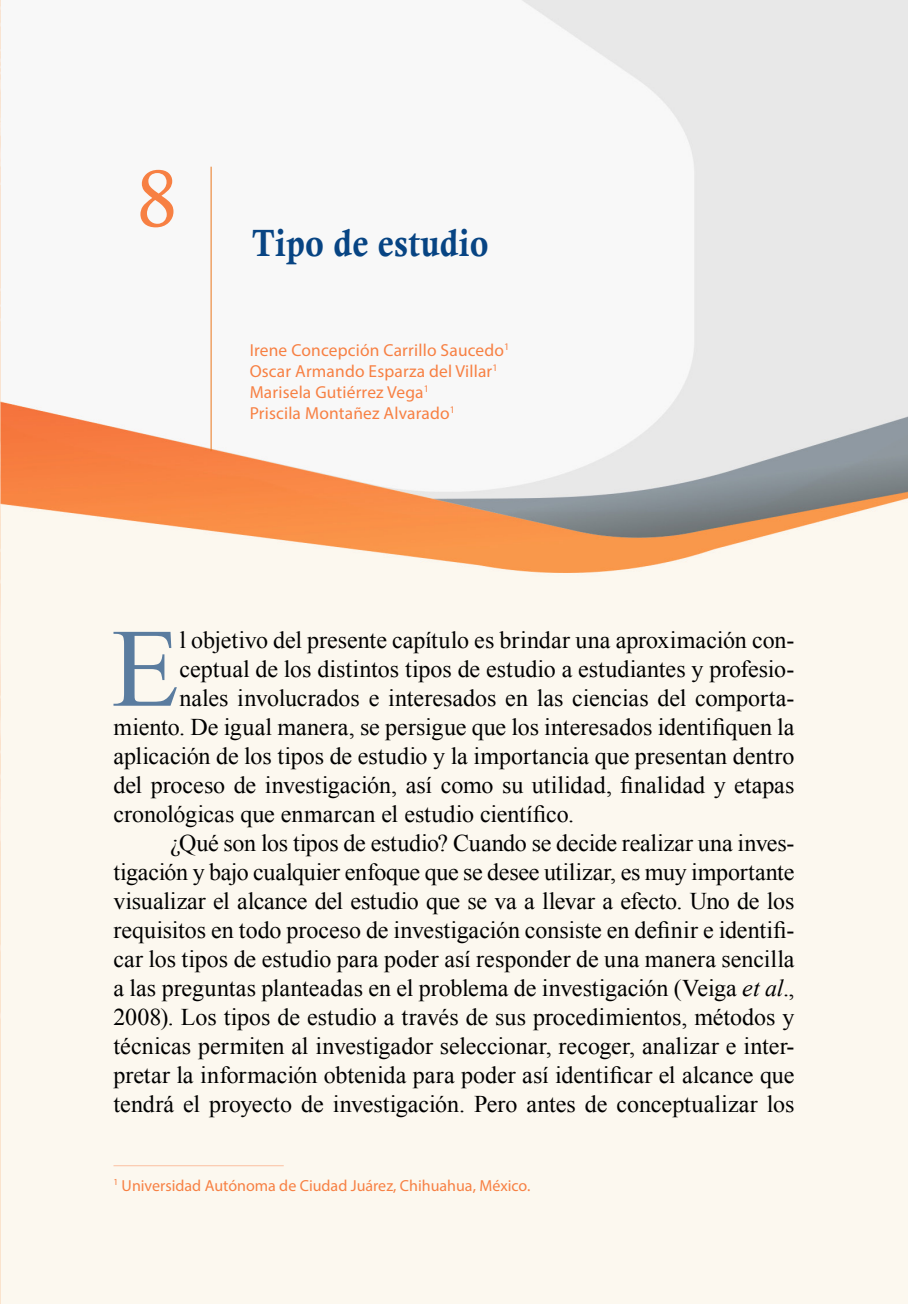
<style>
.page{position:relative;width:908px;height:1304px;background:#fff}
.page>*{position:absolute;margin:0;border:0;box-sizing:border-box;transform-origin:0 0}
.Capitular_Times_12_1{font:111.6px "Times New Roman";color:#5a7c9f}
.CAPITULO{font:80px "Calisto";color:#f78043}
.T1_Times_New_Bold_12{font:38px "Calis MT Bol";letter-spacing:.01em;color:#074483;scale:.9 1}
.Txt_general_Times_12{font:24px/29px "Times New Roman";color:#000;text-align:justify}
.Capitular_Times_12_1-2{font:24px "Times New Roman";letter-spacing:-.005em;color:#000}
.t1{font:17.4px "Myriad Pro";letter-spacing:.01em;color:#f78043}
.Nota_al_Pie_Myriad_8{font:16px "Myriad Pro";color:#f78043}
.s1{font-style:italic}
</style>
<div class="page">
<img style="left:0;top:0;width:907px;height:1304px">
<hr style="left:113px;top:1165px;width:170px;height:1px;background:#fbc0a1">
<hr style="left:210px;top:167px;width:1px;height:284px;background:#ea771c">
<p class="CAPITULO" style="left:136px;top:152px;width:42px">8</p>
<p class="T1_Times_New_Bold_12" style="left:252px;top:221px;width:265px">Tipo de estudio</p>
<p class="t1" style="left:249px;top:339px;width:261px">Irene Concepción Carrillo Saucedo<sup>1</sup></p>
<p class="t1" style="left:249px;top:360px;width:249px">Oscar Armando Esparza del Villar<sup>1</sup></p>
<p class="t1" style="left:249px;top:381px;width:181px">Marisela Gutiérrez Vega<sup>1</sup></p>
<p class="t1" style="left:249px;top:402px;width:207px">Priscila Montañez Alvarado<sup>1</sup></p>
<p class="Capitular_Times_12_1" style="left:111px;top:593px;width:70px">E</p>
<p class="Capitular_Times_12_1-2" style="left:179px;top:624px;width:616px">l objetivo del presente capítulo es brindar una aproximación con-</p>
<p class="Capitular_Times_12_1-2" style="left:179px;top:653px;width:616px">ceptual de los distintos tipos de estudio a estudiantes y profesio-</p>
<p class="Capitular_Times_12_1-2" style="left:179px;top:682px;width:616px">nales involucrados e interesados en las ciencias del comporta-</p>
<p class="Capitular_Times_12_1-2" style="left:113px;top:711px;width:682px">miento. De igual manera, se persigue que los interesados identifiquen la</p>
<p class="Capitular_Times_12_1-2" style="left:113px;top:740px;width:682px">aplicación de los tipos de estudio y la importancia que presentan dentro</p>
<p class="Capitular_Times_12_1-2" style="left:113px;top:769px;width:682px">del proceso de investigación, así como su utilidad, finalidad y etapas</p>
<p class="Capitular_Times_12_1-2" style="left:113px;top:798px;width:462px">cronológicas que enmarcan el estudio científico.</p>
<p class="Txt_general_Times_12" style="left:113px;top:828px;width:682px;text-indent:57px">¿Qué son los tipos de estudio? Cuando se decide realizar una inves&shy;tigación y bajo cualquier enfoque que se desee utilizar, es muy importante visualizar el alcance del estudio que se va a llevar a efecto. Uno de los requisitos en todo proceso de investigación consiste en definir e identifi&shy;car los tipos de estudio para poder así responder de una manera sencilla a las preguntas planteadas en el problema de investigación (Veiga <span class="s1">et al</span>., 2008). Los tipos de estudio a través de sus procedimientos, métodos y técnicas permiten al investigador seleccionar, recoger, analizar e inter&shy;pretar la información obtenida para poder así identificar el alcance que tendrá el proyecto de investigación. Pero antes de conceptualizar los</p>
<p class="Nota_al_Pie_Myriad_8" style="left:113px;top:1175px;width:418px"><sup>1</sup> Universidad Autónoma de Ciudad Juárez, Chihuahua, México.</p>
</div>
